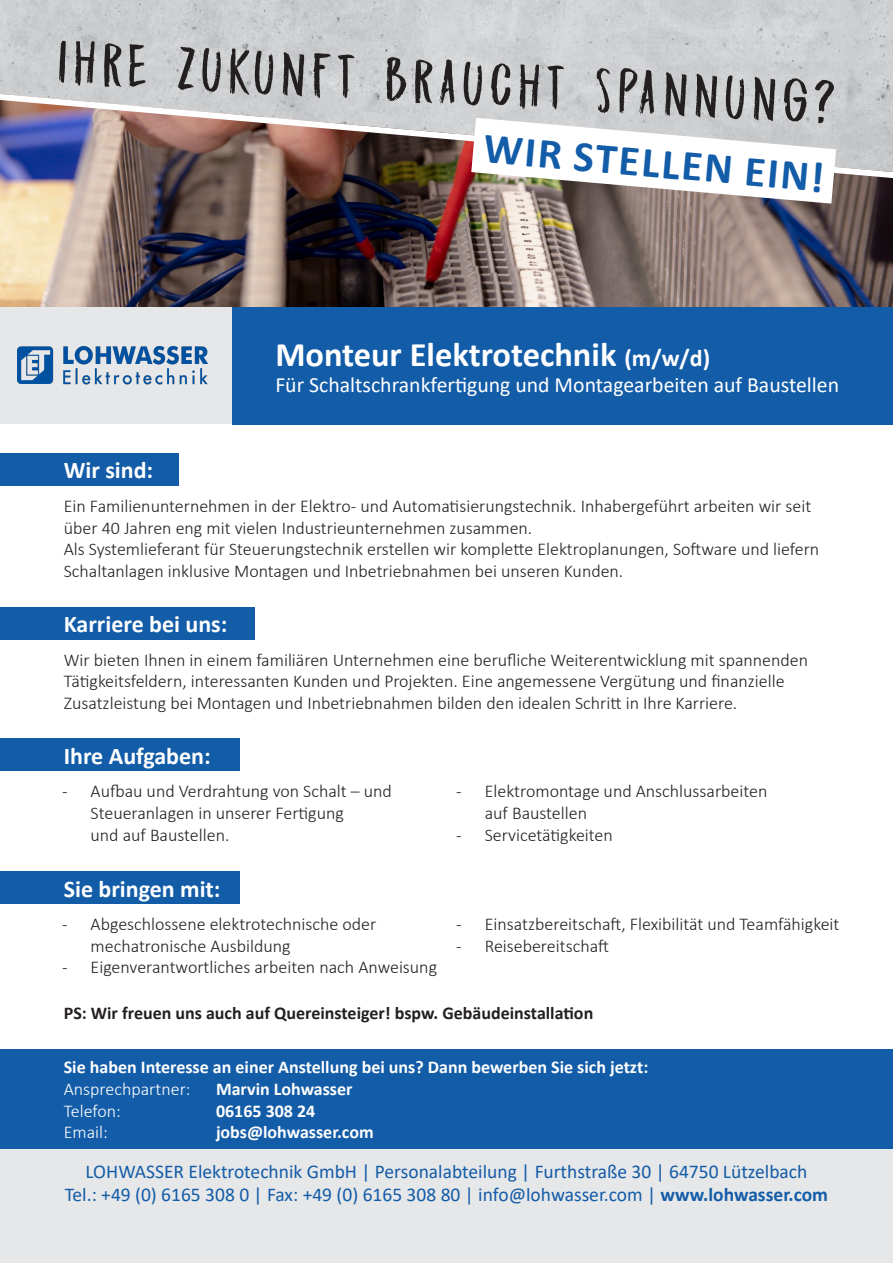
<style>
.page{position:relative;width:893px;height:1263px;background:#fff}
.page>*{position:absolute;margin:0;border:0;box-sizing:border-box;transform-origin:0 0}
.t1{font:63px "DK Midnight Chalker";color:#231f20}
.t2{font:700 43.5px "Calibri";color:#135ca8}
.t3{font:700 34.5px "Calibri";color:#fff}
.t4{font:700 24px "Calibri";color:#fff}
.t5{font:21.75px "Calibri";color:#fff}
.t6{font:19.5px/23.4px "Calibri";color:#135ca8;text-align:center}
.t7{font:300 18px/21.6px "Calibri";color:#231f20}
.t8{font:700 18px "Calibri";color:#fff}
.t9{font:700 18px "Calibri";color:#231f20}
.t10{font:300 18px "Calibri";color:#fff}
.s1{font-size:24px}
.s2{font-weight:700}
</style>
<div class="page">
<img style="left:0;top:186px;width:893px;height:121px">
<svg style="left:0;top:0;width:893px;height:186px;background:#bab6b9"></svg>
<svg style="left:471px;top:118px;width:365px;height:86px"></svg>
<div style="left:0;top:307px;width:656px;height:117px;background:#e6e7e9"></div>
<img style="left:18px;top:347px;width:190px;height:38px">
<div style="left:233px;top:307px;width:660px;height:117px;background:#135ca8"></div>
<div style="left:0;top:1144px;width:893px;height:119px;background:#e6e7e9"></div>
<div style="left:0;top:1049px;width:893px;height:100px;background:#135ca8"></div>
<div style="left:0;top:453px;width:179px;height:33px;background:#135ca8"></div>
<div style="left:0;top:607px;width:255px;height:32px;background:#135ca8"></div>
<div style="left:0;top:738px;width:239px;height:33px;background:#135ca8"></div>
<div style="left:0;top:871px;width:239px;height:33px;background:#135ca8"></div>
<h1 class="t1" style="left:60px;top:27px;width:780px;rotate:3deg">IHRE ZUKUNFT BRAUCHT SPANNUNG?</h1>
<h2 class="t2" style="left:486px;top:117px;width:343px;rotate:5deg">WIR STELLEN EIN!</h2>
<h3 class="t3" style="left:275px;top:330px;width:436px">Monteur Elektrotechnik <span class="s1">(m/w/d)</span></h3>
<p class="t5" style="left:275px;top:369px;width:565px">Für Schaltschrankfertigung und Montagearbeiten auf Baustellen</p>
<p class="t4" style="left:64px;top:453px;width:91px">Wir sind:</p>
<p class="t7" style="left:64px;top:495px;width:749px">Ein Familienunternehmen in der Elektro- und Automatisierungstechnik. Inhabergeführt arbeiten wir seit über 40 Jahren eng mit vielen Industrieunternehmen zusammen.</p>
<p class="t7" style="left:64px;top:538px;width:757px">Als Systemlieferant für Steuerungstechnik erstellen wir komplette Elektroplanungen, Software und liefern<br>Schaltanlagen inklusive Montagen und Inbetriebnahmen bei unseren Kunden.</p>
<p class="t4" style="left:64px;top:607px;width:165px">Karriere bei uns:</p>
<p class="t7" style="left:64px;top:649px;width:746px">Wir bieten Ihnen in einem familiären Unternehmen eine berufliche Weiterentwicklung mit spannenden<br>Tätigkeitsfeldern, interessanten Kunden und Projekten. Eine angemessene Vergütung und finanzielle<br>Zusatzleistung bei Montagen und Inbetriebnahmen bilden den idealen Schritt in Ihre Karriere.</p>
<p class="t4" style="left:64px;top:739px;width:148px">Ihre Aufgaben:</p>
<p class="t7" style="left:62px;top:780px;width:331px">- Aufbau und Verdrahtung von Schalt – und</p>
<p class="t7" style="left:91px;top:802px;width:255px">Steueranlagen in unserer Fertigung</p>
<p class="t7" style="left:91px;top:824px;width:140px">und auf Baustellen.</p>
<p class="t4" style="left:64px;top:871px;width:158px">Sie bringen mit:</p>
<p class="t7" style="left:91px;top:913px;width:287px;text-indent:-28px">- Abgeschlossene elektrotechnische oder mechatronische Ausbildung</p>
<p class="t7" style="left:62px;top:956px;width:377px">- Eigenverantwortliches arbeiten nach Anweisung</p>
<p class="t7" style="left:456px;top:780px;width:313px">- Elektromontage und Anschlussarbeiten</p>
<p class="t7" style="left:485px;top:802px;width:104px">auf Baustellen</p>
<p class="t7" style="left:456px;top:824px;width:158px">- Servicetätigkeiten</p>
<p class="t7" style="left:456px;top:913px;width:385px">- Einsatzbereitschaft, Flexibilität und Teamfähigkeit</p>
<p class="t7" style="left:456px;top:935px;width:154px">- Reisebereitschaft</p>
<p class="t9" style="left:64px;top:1000px;width:531px">PS: Wir freuen uns auch auf Quereinsteiger! bspw. Gebäudeinstallation</p>
<p class="t8" style="left:64px;top:1055px;width:586px">Sie haben Interesse an einer Anstellung bei uns? Dann bewerben Sie sich jetzt:</p>
<p class="t10" style="left:64px;top:1078px;width:128px">Ansprechpartner:</p>
<p class="t8" style="left:216px;top:1076px;width:138px">Marvin Lohwasser</p>
<p class="t10" style="left:64px;top:1099px;width:59px">Telefon:</p>
<p class="t8" style="left:216px;top:1098px;width:101px">06165 308 24</p>
<p class="t10" style="left:64px;top:1121px;width:46px">Email:</p>
<p class="t8" style="left:216px;top:1119px;width:159px">jobs@lohwasser.com</p>
<p class="t6" style="left:65px;top:1159px;width:765px">LOHWASSER Elektrotechnik GmbH | Personalabteilung | Furthstraße 30 | 64750 Lützelbach<br>Tel.: +49 (0) 6165 308 0 | Fax: +49 (0) 6165 308 80 | info@lohwasser.com | <span class="s2">www.lohwasser.com</span></p>
</div>
